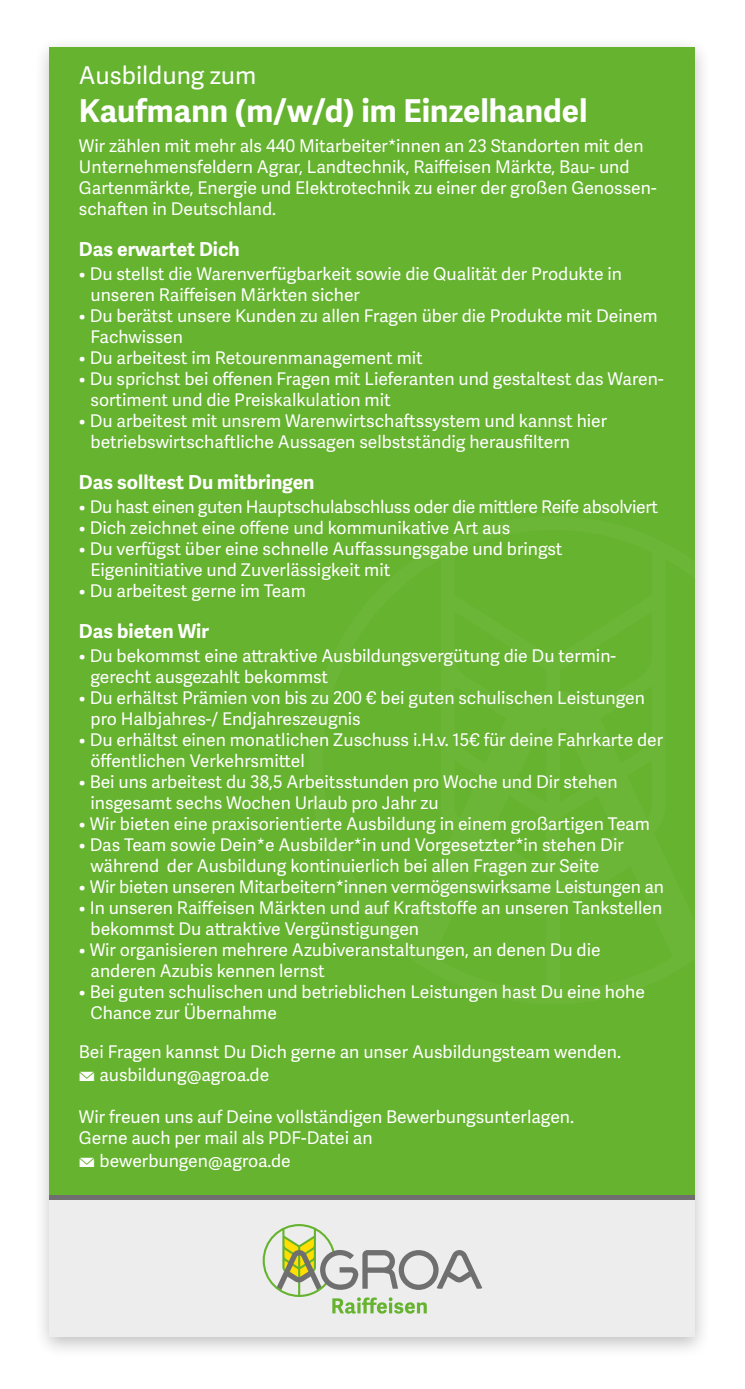
<style>
.page{position:relative;width:745px;height:1389px;background:#fff}
.page>*{position:absolute;margin:0;border:0;box-sizing:border-box;transform-origin:0 0}
.t1{font:700 31.5px "Adelle Sans";color:#fff}
.t2{font:24.5px "Adelle Sans";color:#fff}
.t3{font:700 19.25px "Adelle Sans";color:#fff}
.t4{font:17.5px/21px "Adelle Sans";color:#fff}
.t5{font:17.5px "Adelle Sans";letter-spacing:-.02em;color:#fff}
.s1{font-size:19.25px}
</style>
<div class="page">
<div style="left:33px;top:36px;width:678px;height:1323px;background:#000;opacity:.25"></div>
<div style="left:50px;top:47px;width:644px;height:1290px;background:#ededed"></div>
<div style="left:50px;top:47px;width:644px;height:1149px;background:#65b32e"></div>
<svg style="left:262px;top:1224px;width:220px;height:90px"></svg>
<hr style="left:50px;top:1195px;width:644px;height:4px;background:#706f6f">
<h2 class="t2" style="left:79px;top:61px;width:179px">Ausbildung zum</h2>
<h1 class="t1" style="left:79px;top:92px;width:509px">Kaufmann (m/w/d) im Einzelhandel</h1>
<p class="t4" style="left:79px;top:136px;width:578px">Wir zählen mit mehr als 440 Mitarbeiter*innen an 23 Standorten mit den Unternehmensfeldern Agrar, Landtechnik, Raiffeisen Märkte, Bau- und Gartenmärkte, Energie und Elektrotechnik zu einer der großen Genossen&shy;schaften in Deutschland.</p>
<p class="t3" style="left:79px;top:237px;width:162px">Das erwartet Dich</p>
<p class="t4" style="left:90px;top:264px;width:532px;text-indent:-12px">• Du stellst die Warenverfügbarkeit sowie die Qualität der Produkte in unseren Raiffeisen Märkten sicher</p>
<p class="t4" style="left:90px;top:306px;width:568px;text-indent:-12px">• Du berätst unsere Kunden zu allen Fragen über die Produkte mit Deinem<br>Fachwissen</p>
<p class="t4" style="left:79px;top:348px;width:345px">• Du arbeitest im Retourenmanagement mit</p>
<p class="t4" style="left:90px;top:369px;width:574px;text-indent:-12px">• Du sprichst bei offenen Fragen mit Lieferanten und gestaltest das Waren&shy;sortiment und die Preiskalkulation mit</p>
<p class="t4" style="left:90px;top:411px;width:517px;text-indent:-12px">• Du arbeitest mit unsrem Warenwirtschaftssystem und kannst hier betriebswirtschaftliche Aussagen selbstständig herausfiltern</p>
<p class="t3" style="left:79px;top:470px;width:237px">Das solltest Du mitbringen</p>
<p class="t5" style="left:79px;top:497px;width:580px">• Du hast einen guten Hauptschulabschluss oder die mittlere Reife absolviert</p>
<p class="t4" style="left:79px;top:518px;width:432px">• Dich zeichnet eine offene und kommunikative Art aus</p>
<p class="t4" style="left:90px;top:539px;width:473px;text-indent:-12px">• Du verfügst über eine schnelle Auffassungsgabe und bringst<br>Eigeninitiative und Zuverlässigkeit mit</p>
<p class="t4" style="left:79px;top:581px;width:228px">• Du arbeitest gerne im Team</p>
<p class="t3" style="left:79px;top:619px;width:131px">Das bieten Wir</p>
<p class="t4" style="left:90px;top:646px;width:526px;text-indent:-12px">• Du bekommst eine attraktive Ausbildungsvergütung die Du termin&shy;gerecht ausgezahlt bekommst</p>
<p class="t4" style="left:90px;top:688px;width:555px;text-indent:-12px">• Du erhältst Prämien von bis zu 200 € bei guten schulischen Leistungen pro Halbjahres-/ Endjahreszeugnis</p>
<p class="t4" style="left:90px;top:730px;width:573px;text-indent:-12px">• Du erhältst einen monatlichen Zuschuss i.H.v. 15€ für deine Fahrkarte der öffentlichen Verkehrsmittel</p>
<p class="t4" style="left:90px;top:772px;width:528px;text-indent:-12px">• Bei uns arbeitest du 38,5 Arbeitsstunden pro Woche und Dir stehen insgesamt sechs Wochen Urlaub pro Jahr zu</p>
<p class="t4" style="left:79px;top:814px;width:572px">• Wir bieten eine praxisorientierte Ausbildung in einem großartigen Team</p>
<p class="t4" style="left:90px;top:835px;width:534px;text-indent:-12px">• Das Team sowie Dein*e Ausbilder*in und Vorgesetzter*in stehen Dir während der Ausbildung kontinuierlich bei allen Fragen zur Seite</p>
<p class="t4" style="left:79px;top:877px;width:586px">• Wir bieten unseren Mitarbeitern*innen vermögenswirksame Leistungen an</p>
<p class="t4" style="left:90px;top:898px;width:573px;text-indent:-12px">• In unseren Raiffeisen Märkten und auf Kraftstoffe an unseren Tankstellen bekommst Du attraktive Vergünstigungen</p>
<p class="t4" style="left:90px;top:940px;width:511px;text-indent:-12px">• Wir organisieren mehrere Azubiveranstaltungen, an denen Du die anderen Azubis kennen lernst</p>
<p class="t4" style="left:90px;top:982px;width:555px;text-indent:-12px">• Bei guten schulischen und betrieblichen Leistungen hast Du eine hohe<br>Chance zur Übernahme</p>
<p class="t4" style="left:79px;top:1041px;width:543px;line-height:23.1px">Bei Fragen kannst Du Dich gerne an unser Ausbildungsteam wenden. <span class="s1">p</span> ausbildung@agroa.de</p>
<p class="t4" style="left:79px;top:1107px;width:496px">Wir freuen uns auf Deine vollständigen Bewerbungsunterlagen.<br>Gerne auch per mail als PDF-Datei an</p>
<p class="t4" style="left:79px;top:1151px;width:213px"><span class="s1">p</span> bewerbungen@agroa.de</p>
</div>
